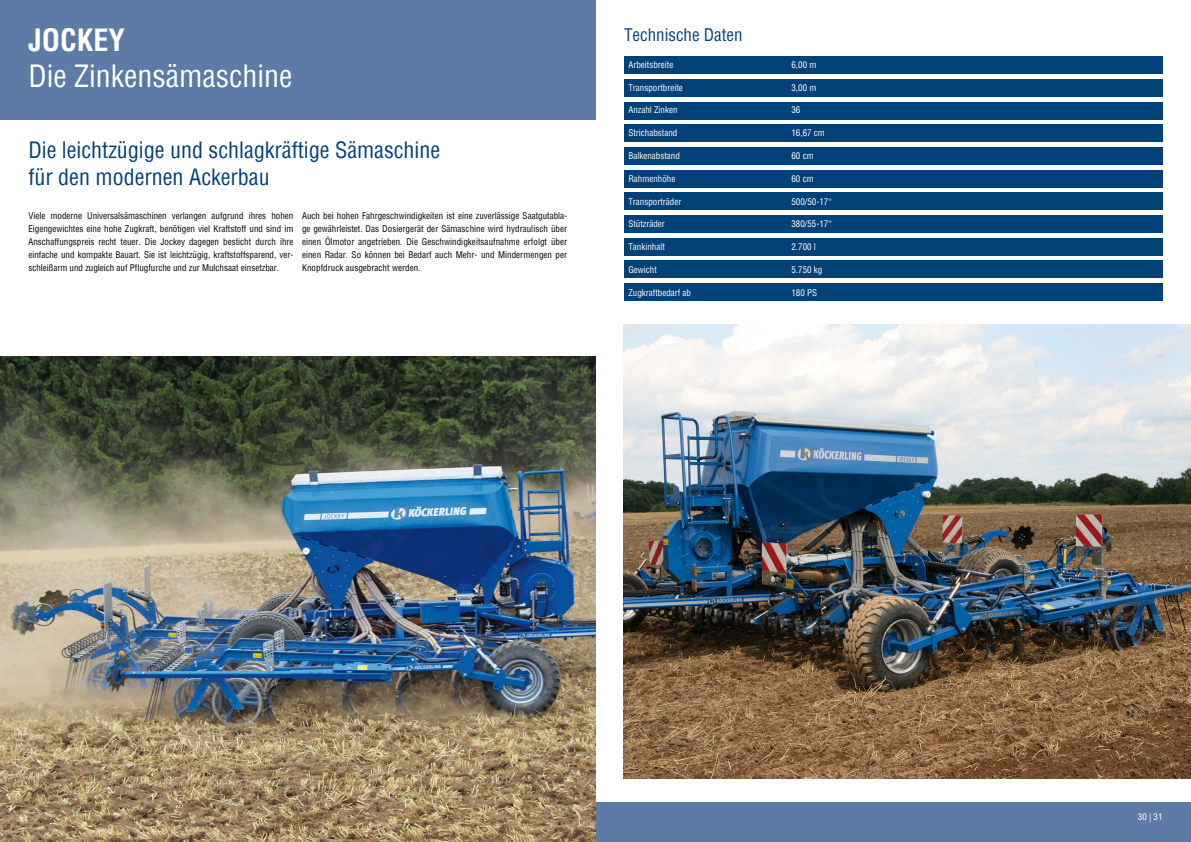
<style>
.page{position:relative;width:1191px;height:842px;background:#fff}
.page>*{position:absolute;margin:0;border:0;box-sizing:border-box;transform-origin:0 0}
.t1{font:condensed 30px "Helvetica";color:#fff}
.t2{font:700 condensed 30px "Helvetica";color:#fff}
.t3{font:condensed 22px/26.4px "Helvetica";color:#004178}
.t4{font:condensed 17px "Helvetica";color:#004178}
.t5{font:condensed 9px/13px "Helvetica";color:#000;text-align:justify}
.t6{font:condensed 9px "Helvetica";color:#fff}
</style>
<div class="page">
<div style="left:0;top:802px;width:1191px;height:40px;background:#5d7ba6"></div>
<div style="left:0;top:0;width:595px;height:119px;background:#5d7ba6"></div>
<img style="left:624px;top:325px;width:567px;height:453px">
<img style="left:0;top:356px;width:595px;height:486px">
<div style="left:624px;top:57px;width:538px;height:17px;background:#004178"></div>
<div style="left:624px;top:79px;width:538px;height:17px;background:#004178"></div>
<div style="left:624px;top:102px;width:538px;height:17px;background:#004178"></div>
<div style="left:624px;top:125px;width:538px;height:17px;background:#004178"></div>
<div style="left:624px;top:147px;width:538px;height:17px;background:#004178"></div>
<div style="left:624px;top:170px;width:538px;height:17px;background:#004178"></div>
<div style="left:624px;top:193px;width:538px;height:17px;background:#004178"></div>
<div style="left:624px;top:215px;width:538px;height:17px;background:#004178"></div>
<div style="left:624px;top:238px;width:538px;height:17px;background:#004178"></div>
<div style="left:624px;top:261px;width:538px;height:17px;background:#004178"></div>
<div style="left:624px;top:283px;width:538px;height:17px;background:#004178"></div>
<h1 class="t2" style="left:28px;top:20px;width:98px">JOCKEY</h1>
<h1 class="t1" style="left:28px;top:56px;width:266px">Die Zinkensämaschine</h1>
<h2 class="t3" style="left:28px;top:137px;width:413px">Die leichtzügige und schlagkräftige Sämaschine für den modernen Ackerbau</h2>
<p class="t5" style="left:28px;top:209px;width:267px">Viele moderne Universalsämaschinen verlangen aufgrund ihres hohen Eigengewichtes eine hohe Zugkraft, benötigen viel Kraftstoff und sind im Anschaffungspreis recht teuer. Die Jockey dagegen besticht durch ihre einfache und kompakte Bauart. Sie ist leichtzügig, kraftstoffsparend, ver&shy;schleißarm und zugleich auf Pflugfurche und zur Mulchsaat einsetzbar.</p>
<p class="t5" style="left:302px;top:209px;width:267px">Auch bei hohen Fahrgeschwindigkeiten ist eine zuverlässige Saatgutabla&shy;ge gewährleistet. Das Dosiergerät der Sämaschine wird hydraulisch über einen Ölmotor angetrieben. Die Geschwindigkeitsaufnahme erfolgt über einen Radar. So können bei Bedarf auch Mehr- und Mindermengen per Knopfdruck ausgebracht werden.</p>
<h3 class="t4" style="left:624px;top:24px;width:120px">Technische Daten</h3>
<p class="t6" style="left:628px;top:59px;width:46px">Arbeitsbreite</p>
<p class="t6" style="left:791px;top:59px;width:27px">6,00 m</p>
<p class="t6" style="left:628px;top:81px;width:56px">Transportbreite</p>
<p class="t6" style="left:791px;top:81px;width:27px">3,00 m</p>
<p class="t6" style="left:628px;top:104px;width:51px">Anzahl Zinken</p>
<p class="t6" style="left:791px;top:104px;width:10px">36</p>
<p class="t6" style="left:628px;top:127px;width:50px">Strichabstand</p>
<p class="t6" style="left:791px;top:127px;width:35px">16,67 cm</p>
<p class="t6" style="left:628px;top:150px;width:53px">Balkenabstand</p>
<p class="t6" style="left:791px;top:150px;width:24px">60 cm</p>
<p class="t6" style="left:628px;top:173px;width:48px">Rahmenhöhe</p>
<p class="t6" style="left:791px;top:173px;width:24px">60 cm</p>
<p class="t6" style="left:628px;top:195px;width:54px">Transporträder</p>
<p class="t6" style="left:791px;top:195px;width:42px">500/50-17“</p>
<p class="t6" style="left:628px;top:218px;width:38px">Stützräder</p>
<p class="t6" style="left:791px;top:218px;width:42px">380/55-17“</p>
<p class="t6" style="left:628px;top:241px;width:38px">Tankinhalt</p>
<p class="t6" style="left:791px;top:241px;width:26px">2.700 l</p>
<p class="t6" style="left:628px;top:264px;width:30px">Gewicht</p>
<p class="t6" style="left:791px;top:264px;width:32px">5.750 kg</p>
<p class="t6" style="left:628px;top:287px;width:64px">Zugkraftbedarf ab</p>
<p class="t6" style="left:791px;top:287px;width:27px">180 PS</p>
<p class="t6" style="left:1137px;top:811px;width:26px">30 | 31</p>
</div>
